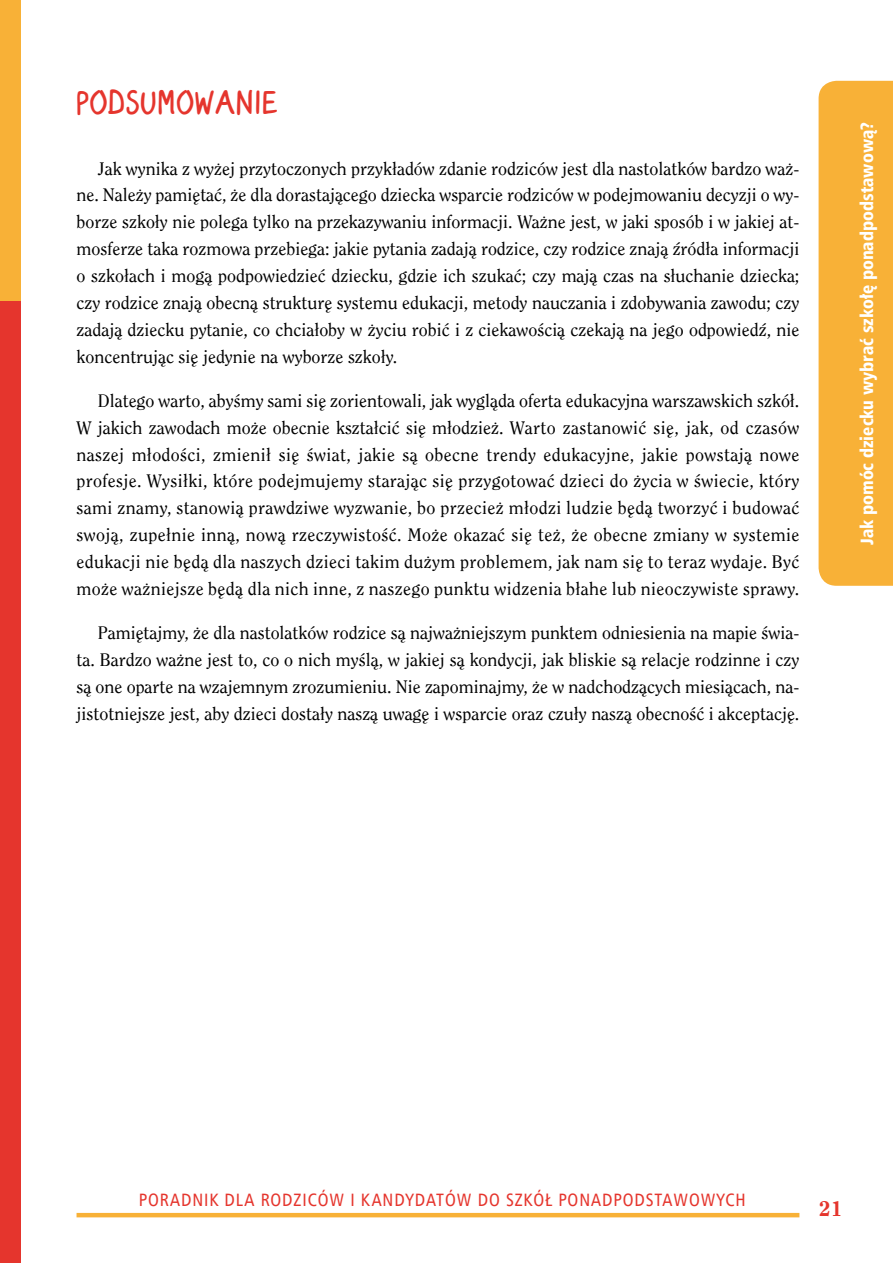
<style>
.page{position:relative;width:893px;height:1263px;background:#fff}
.page>*{position:absolute;margin:0;border:0;box-sizing:border-box;transform-origin:0 0}
.t1{font:35.85px "PT Script Eclipse";letter-spacing:.05em;color:#e5352d}
.t2{font:800 20.85px "Clearface LT";color:#e5352d}
.t3{font:18px/26.8px "Clearface LT";color:#000;text-align:justify}
.t4{font:18px "Humnst 777 Cn EU";letter-spacing:.05em;color:#e5352d}
.t5{font:18px "Humnst 777 Blk Cn EU";color:#fff}
</style>
<div class="page">
<div style="left:0;top:1px;width:21px;height:1262px;background:#e5352d"></div>
<div style="left:0;top:0;width:21px;height:301px;background:#f8b137"></div>
<hr style="left:77px;top:1213px;width:722px;height:4px;background:#f8b137">
<div style="left:819px;top:81px;width:74px;height:505px;background:#f8b137"></div>
<h1 class="t1" style="left:77px;top:76px;width:203px">PODSUMOWANIE</h1>
<p class="t3" style="left:77px;top:155px;width:724px;text-indent:21px">Jak wynika z wyżej przytoczonych przykładów zdanie rodziców jest dla nastolatków bardzo waż&shy;ne. Należy pamiętać, że dla dorastającego dziecka wsparcie rodziców w podejmowaniu decyzji o wy&shy;borze szkoły nie polega tylko na przekazywaniu informacji. Ważne jest, w jaki sposób i w jakiej at&shy;mosferze taka rozmowa przebiega: jakie pytania zadają rodzice, czy rodzice znają źródła informacji o szkołach i mogą podpowiedzieć dziecku, gdzie ich szukać; czy mają czas na słuchanie dziecka; czy rodzice znają obecną strukturę systemu edukacji, metody nauczania i zdobywania zawodu; czy zadają dziecku pytanie, co chciałoby w życiu robić i z ciekawością czekają na jego odpowiedź, nie koncentrując się jedynie na wyborze szkoły.</p>
<p class="t3" style="left:77px;top:388px;width:724px;text-indent:21px">Dlatego warto, abyśmy sami się zorientowali, jak wygląda oferta edukacyjna warszawskich szkół.<br>W jakich zawodach może obecnie kształcić się młodzież. Warto zastanowić się, jak, od czasów naszej młodości, zmienił się świat, jakie są obecne trendy edukacyjne, jakie powstają nowe profesje. Wysiłki, które podejmujemy starając się przygotować dzieci do życia w świecie, który sami znamy, stanowią prawdziwe wyzwanie, bo przecież młodzi ludzie będą tworzyć i budować swoją, zupełnie inną, nową rzeczywistość. Może okazać się też, że obecne zmiany w systemie edukacji nie będą dla naszych dzieci takim dużym problemem, jak nam się to teraz wydaje. Być może ważniejsze będą dla nich inne, z naszego punktu widzenia błahe lub nieoczywiste sprawy.</p>
<p class="t3" style="left:77px;top:620px;width:724px;text-indent:21px">Pamiętajmy, że dla nastolatków rodzice są najważniejszym punktem odniesienia na mapie świa&shy;ta. Bardzo ważne jest to, co o nich myślą, w jakiej są kondycji, jak bliskie są relacje rodzinne i czy są one oparte na wzajemnym zrozumieniu. Nie zapominajmy, że w nadchodzących miesiącach, na&shy;jistotniejsze jest, aby dzieci dostały naszą uwagę i wsparcie oraz czuły naszą obecność i akceptację.</p>
<p class="t5" style="left:855px;top:545px;width:425px;rotate:-90deg">Jak pomóc dziecku wybrać szkołę ponadpodstawową?</p>
<p class="t4" style="left:139px;top:1189px;width:608px">PORADNIK DLA RODZICÓW I KANDYDATÓW DO SZKÓŁ PONADPODSTAWOWYCH</p>
<p class="t2" style="left:819px;top:1196px;width:25px">21</p>
</div>
